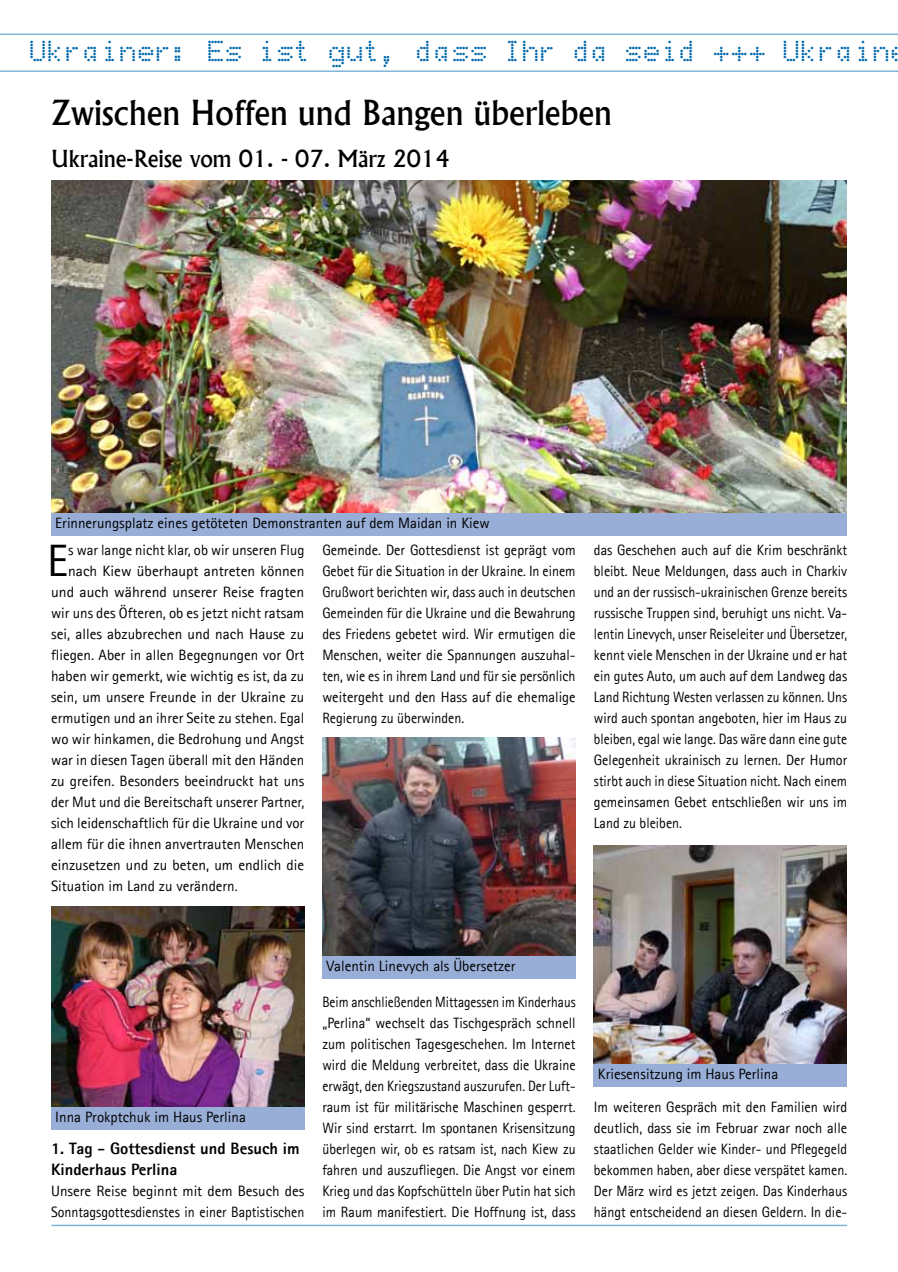
<style>
.page{position:relative;width:898px;height:1272px;background:#fff}
.page>*{position:absolute;margin:0;border:0;box-sizing:border-box;transform-origin:0 0}
.t1{font:45.45px "Agfa Rotis Sans Serif";color:#000}
.t2{font:500 33px "Albertus";color:#000}
.t3{font:24px "Dot Matrix";color:#0069ae}
.t4{font:500 22.5px "Albertus";color:#000}
.t5{font:800 16.5px/21px "Agfa Rotis Sans Serif";color:#000}
.t6{font:15px/21px "Agfa Rotis Sans Serif";color:#000}
.t7{font:15px/21px "Agfa Rotis Sans Serif";color:#000;text-align:justify;scale:.94 1}
.t8{font:15px/21px "Agfa Rotis Sans Serif";color:#000;text-align:justify;scale:.89 1}
.t9{font:15px/21px "Agfa Rotis Sans Serif";color:#000;text-align:justify;scale:.96 1}
.t10{font:15px/21px "Agfa Rotis Sans Serif";color:#000;text-align:justify;scale:.95 1}
.t11{font:15px "Agfa Rotis Sans Serif";color:#000;scale:1.04 1}
</style>
<div class="page">
<hr style="left:51px;top:1224px;width:795px;height:2px;background:#0069ae">
<div style="left:51px;top:1106px;width:253px;height:23px;background:#98aed6"></div>
<div style="left:51px;top:512px;width:795px;height:24px;background:#98aed6"></div>
<div style="left:322px;top:955px;width:253px;height:23px;background:#98aed6"></div>
<div style="left:593px;top:1063px;width:253px;height:23px;background:#98aed6"></div>
<hr style="left:0;top:34px;width:897px;height:1px;background:#0069ae">
<hr style="left:0;top:70px;width:897px;height:2px;background:#0069ae">
<img style="left:51px;top:906px;width:253px;height:200px">
<img style="left:51px;top:181px;width:795px;height:331px">
<img style="left:322px;top:737px;width:253px;height:218px">
<img style="left:593px;top:845px;width:253px;height:218px">
<h3 class="t3" style="left:31px;top:41px;width:862px">Ukrainer: Es ist gut, dass Ihr da seid +++ Ukrain</h3>
<h2 class="t2" style="left:51px;top:92px;width:562px">Zwischen Hoffen und Bangen überleben</h2>
<h3 class="t4" style="left:51px;top:144px;width:399px">Ukraine-Reise vom 01. - 07. März 2014</h3>
<p class="t6" style="left:55px;top:512px;width:436px">Erinnerungsplatz eines getöteten Demonstranten auf dem Maidan in Kiew</p>
<h1 class="t1" style="left:47px;top:534px;width:23px">E</h1>
<p class="t6" style="left:68px;top:539px;width:237px">s war lange nicht klar, ob wir unseren Flug</p>
<p class="t6" style="left:68px;top:560px;width:237px">nach Kiew überhaupt antreten können</p>
<p class="t11" style="left:51px;top:583px;width:245px">und auch während unserer Reise fragten</p>
<p class="t6" style="left:51px;top:602px;width:255px">wir uns des Öfteren, ob es jetzt nicht ratsam</p>
<p class="t6" style="left:51px;top:623px;width:255px">sei, alles abzubrechen und nach Hause zu</p>
<p class="t6" style="left:51px;top:644px;width:255px">fliegen. Aber in allen Begegnungen vor Ort</p>
<p class="t6" style="left:51px;top:665px;width:255px">haben wir gemerkt, wie wichtig es ist, da zu</p>
<p class="t6" style="left:51px;top:686px;width:255px">sein, um unsere Freunde in der Ukraine zu</p>
<p class="t6" style="left:51px;top:707px;width:255px">ermutigen und an ihrer Seite zu stehen. Egal</p>
<p class="t6" style="left:51px;top:728px;width:255px">wo wir hinkamen, die Bedrohung und Angst</p>
<p class="t6" style="left:51px;top:749px;width:255px">war in diesen Tagen überall mit den Händen</p>
<p class="t6" style="left:51px;top:770px;width:255px">zu greifen. Besonders beeindruckt hat uns</p>
<p class="t6" style="left:51px;top:791px;width:255px">der Mut und die Bereitschaft unserer Partner,</p>
<p class="t6" style="left:51px;top:812px;width:255px">sich leidenschaftlich für die Ukraine und vor</p>
<p class="t6" style="left:51px;top:833px;width:255px">allem für die ihnen anvertrauten Menschen</p>
<p class="t6" style="left:51px;top:854px;width:255px">einzusetzen und zu beten, um endlich die</p>
<p class="t6" style="left:51px;top:875px;width:188px">Situation im Land zu verändern.</p>
<p class="t9" style="left:322px;top:539px;width:265px">Gemeinde. Der Gottesdienst ist geprägt vom Gebet für die Situation in der Ukraine. In einem Grußwort berichten wir, dass auch in deutschen Gemeinden für die Ukraine und die Bewahrung des Friedens gebetet wird. Wir ermutigen die Menschen, weiter die Spannungen auszuhal&shy;ten, wie es in ihrem Land und für sie persönlich weitergeht und den Hass auf die ehemalige Regierung zu überwinden.</p>
<p class="t7" style="left:593px;top:539px;width:271px">das Geschehen auch auf die Krim beschränkt bleibt. Neue Meldungen, dass auch in Charkiv und an der russisch-ukrainischen Grenze bereits russische Truppen sind, beruhigt uns nicht. Va&shy;lentin Linevych, unser Reiseleiter und Übersetzer, kennt viele Menschen in der Ukraine und er hat ein gutes Auto, um auch auf dem Landweg das Land Richtung Westen verlassen zu können. Uns wird auch spontan angeboten, hier im Haus zu bleiben, egal wie lange. Das wäre dann eine gute Gelegenheit ukrainisch zu lernen. Der Humor stirbt auch in diese Situation nicht. Nach einem gemeinsamen Gebet entschließen wir uns im Land zu bleiben.</p>
<p class="t6" style="left:55px;top:1106px;width:192px">Inna Prokptchuk im Haus Perlina</p>
<p class="t5" style="left:51px;top:1137px;width:250px">1. Tag - Gottesdienst und Besuch im<br>Kinderhaus Perlina</p>
<p class="t6" style="left:51px;top:1180px;width:255px">Unsere Reise beginnt mit dem Besuch des<br>Sonntagsgottesdienstes in einer Baptistischen</p>
<p class="t6" style="left:326px;top:955px;width:190px">Valentin Linevych als Übersetzer</p>
<p class="t8" style="left:322px;top:991px;width:286px">Beim anschließenden Mittagessen im Kinderhaus „Perlina“ wechselt das Tischgespräch schnell zum politischen Tagesgeschehen. Im Internet wird die Meldung verbreitet, dass die Ukraine erwägt, den Kriegszustand auszurufen. Der Luft&shy;raum ist für militärische Maschinen gesperrt.<br>Wir sind erstarrt. Im spontanen Krisensitzung überlegen wir, ob es ratsam ist, nach Kiew zu fahren und auszufliegen. Die Angst vor einem Krieg und das Kopfschütteln über Putin hat sich im Raum manifestiert. Die Hoffnung ist, dass</p>
<p class="t6" style="left:597px;top:1063px;width:182px">Kriesensitzung im Haus Perlina</p>
<p class="t10" style="left:593px;top:1096px;width:268px">Im weiteren Gespräch mit den Familien wird deutlich, dass sie im Februar zwar noch alle staatlichen Gelder wie Kinder- und Pflegegeld bekommen haben, aber diese verspätet kamen.<br>Der März wird es jetzt zeigen. Das Kinderhaus hängt entscheidend an diesen Geldern. In die-</p>
</div>
